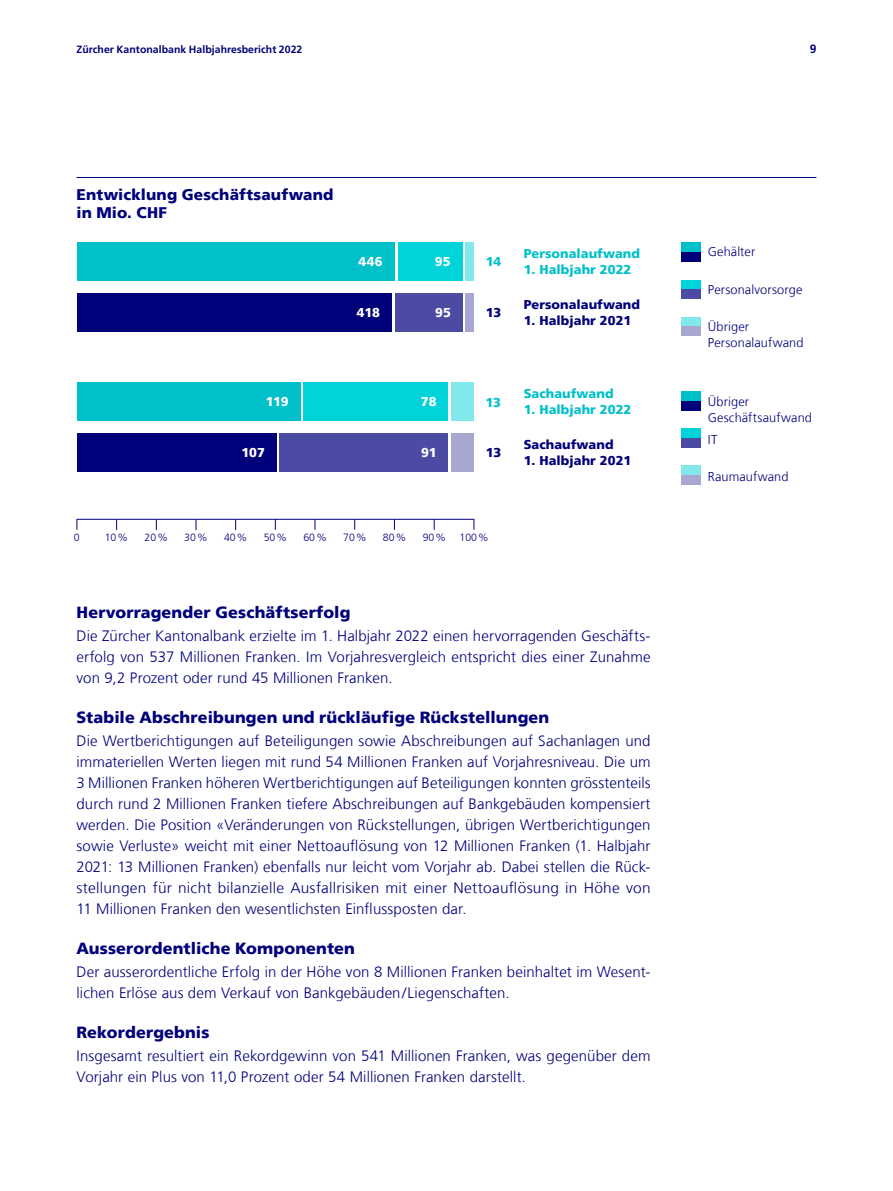
<style>
.page{position:relative;width:893px;height:1191px;background:#fff}
.page>*{position:absolute;margin:0;border:0;box-sizing:border-box;transform-origin:0 0}
.t1{font:900 16.2px "Frutigerfor ZKB";letter-spacing:.01em;color:#00007b}
.t2{font:900 15.3px/18.8px "Frutigerfor ZKB";letter-spacing:.01em;color:#00007b}
.t3{font:300 15px/21px "Frutiger For ZKB";letter-spacing:.01em;color:#00007b;text-align:justify}
.t4{font:300 12.75px/16.2px "Frutiger For ZKB";letter-spacing:.01em;color:#00007b}
.t5{font:900 12.75px "Frutigerfor ZKB";letter-spacing:.005em;color:#00c0ca}
.t6{font:900 12.75px "Frutigerfor ZKB";letter-spacing:.005em;color:#00007b}
.t7{font:900 12.75px "Frutigerfor ZKB";color:#fff}
.t8{font:700 12px "Frutiger For ZKB";color:#00007b}
.t9{font:700 10.5px "Frutiger For ZKB";letter-spacing:.005em;color:#00007b}
.t10{font:300 10.5px "Frutiger For ZKB";letter-spacing:-.005em;color:#00007b}
</style>
<div class="page">
<div style="left:77px;top:433px;width:199px;height:38px;background:#00007b"></div>
<div style="left:280px;top:433px;width:168px;height:38px;background:#4b4ba4"></div>
<div style="left:452px;top:433px;width:22px;height:38px;background:#a7a7d2"></div>
<div style="left:77px;top:293px;width:314px;height:38px;background:#00007b"></div>
<div style="left:395px;top:293px;width:67px;height:38px;background:#4b4ba4"></div>
<div style="left:466px;top:293px;width:8px;height:38px;background:#a7a7d2"></div>
<div style="left:77px;top:383px;width:223px;height:38px;background:#00c0ca"></div>
<div style="left:303px;top:383px;width:145px;height:38px;background:#00d3da"></div>
<div style="left:452px;top:383px;width:22px;height:38px;background:#81e9ec"></div>
<hr style="left:77px;top:519px;width:397px;height:1px;background:#00007b">
<div style="left:681px;top:391px;width:19px;height:10px;background:#00c0ca"></div>
<div style="left:681px;top:401px;width:19px;height:9px;background:#00007b"></div>
<div style="left:681px;top:243px;width:19px;height:9px;background:#00c0ca"></div>
<div style="left:681px;top:252px;width:19px;height:10px;background:#00007b"></div>
<div style="left:681px;top:280px;width:19px;height:9px;background:#00d3da"></div>
<div style="left:681px;top:289px;width:19px;height:10px;background:#4b4ba4"></div>
<div style="left:681px;top:317px;width:19px;height:9px;background:#81e9ec"></div>
<div style="left:681px;top:326px;width:19px;height:10px;background:#a7a7d2"></div>
<div style="left:681px;top:428px;width:19px;height:10px;background:#00d3da"></div>
<div style="left:681px;top:438px;width:19px;height:9px;background:#4b4ba4"></div>
<div style="left:681px;top:465px;width:19px;height:10px;background:#81e9ec"></div>
<div style="left:681px;top:475px;width:19px;height:10px;background:#a7a7d2"></div>
<div style="left:77px;top:243px;width:317px;height:38px;background:#00c0ca"></div>
<div style="left:398px;top:243px;width:64px;height:38px;background:#00d3da"></div>
<div style="left:466px;top:243px;width:8px;height:38px;background:#81e9ec"></div>
<hr style="left:77px;top:177px;width:739px;height:1px;background:#00007b">
<p class="t9" style="left:77px;top:43px;width:227px">Zürcher Kantonalbank Halbjahresbericht 2022</p>
<p class="t8" style="left:810px;top:41px;width:8px">9</p>
<p class="t2" style="left:77px;top:185px;width:258px">Entwicklung Geschäftsaufwand in Mio. CHF</p>
<p class="t7" style="left:358px;top:254px;width:26px">446</p>
<p class="t7" style="left:357px;top:304px;width:24px">418</p>
<p class="t7" style="left:435px;top:254px;width:17px">95</p>
<p class="t5" style="left:486px;top:254px;width:17px">14</p>
<p class="t7" style="left:435px;top:304px;width:17px">95</p>
<p class="t6" style="left:486px;top:304px;width:17px">13</p>
<p class="t5" style="left:524px;top:246px;width:118px">Personalaufwand</p>
<p class="t5" style="left:524px;top:262px;width:109px">1. Halbjahr 2022</p>
<p class="t6" style="left:524px;top:296px;width:118px">Personalaufwand</p>
<p class="t6" style="left:524px;top:312px;width:109px">1. Halbjahr 2021</p>
<p class="t7" style="left:266px;top:394px;width:24px">119</p>
<p class="t7" style="left:421px;top:394px;width:17px">78</p>
<p class="t5" style="left:486px;top:394px;width:17px">13</p>
<p class="t5" style="left:524px;top:386px;width:91px">Sachaufwand</p>
<p class="t5" style="left:524px;top:402px;width:109px">1. Halbjahr 2022</p>
<p class="t7" style="left:241px;top:444px;width:25px">107</p>
<p class="t7" style="left:421px;top:444px;width:17px">91</p>
<p class="t6" style="left:486px;top:444px;width:17px">13</p>
<p class="t6" style="left:524px;top:436px;width:91px">Sachaufwand</p>
<p class="t6" style="left:524px;top:453px;width:109px">1. Halbjahr 2021</p>
<p class="t10" style="left:74px;top:531px;width:7px">0</p>
<p class="t10" style="left:105px;top:531px;width:25px">10%</p>
<p class="t10" style="left:145px;top:531px;width:25px">20%</p>
<p class="t10" style="left:184px;top:531px;width:25px">30%</p>
<p class="t10" style="left:224px;top:531px;width:25px">40%</p>
<p class="t10" style="left:264px;top:531px;width:25px">50%</p>
<p class="t10" style="left:303px;top:531px;width:25px">60%</p>
<p class="t10" style="left:343px;top:531px;width:25px">70%</p>
<p class="t10" style="left:383px;top:531px;width:25px">80%</p>
<p class="t10" style="left:423px;top:531px;width:25px">90%</p>
<p class="t10" style="left:460px;top:531px;width:31px">100%</p>
<p class="t1" style="left:77px;top:603px;width:275px">Hervorragender Geschäftserfolg</p>
<p class="t3" style="left:77px;top:625px;width:576px">Die Zürcher Kantonalbank erzielte im 1. Halbjahr 2022 einen hervorragenden Geschäfts&shy;erfolg von 537 Millionen Franken. Im Vorjahresvergleich entspricht dies einer Zunahme von 9,2 Prozent oder rund 45 Millionen Franken.</p>
<p class="t1" style="left:77px;top:708px;width:474px">Stabile Abschreibungen und rückläufige Rückstellungen</p>
<p class="t3" style="left:77px;top:730px;width:576px">Die Wertberichtigungen auf Beteiligungen sowie Abschreibungen auf Sachanlagen und immateriellen Werten liegen mit rund 54 Millionen Franken auf Vorjahresniveau. Die um 3 Millionen Franken höheren Wertberichtigungen auf Beteiligungen konnten grösstenteils durch rund 2 Millionen Franken tiefere Abschreibungen auf Bankgebäuden kompensiert werden. Die Position «Veränderungen von Rückstellungen, übrigen Wertberichtigungen sowie Verluste» weicht mit einer Nettoauflösung von 12 Millionen Franken (1. Halbjahr 2021: 13 Millionen Franken) ebenfalls nur leicht vom Vorjahr ab. Dabei stellen die Rück&shy;stellungen für nicht bilanzielle Ausfallrisiken mit einer Nettoauflösung in Höhe von 11 Millionen Franken den wesentlichsten Einflussposten dar.</p>
<p class="t1" style="left:77px;top:939px;width:280px">Ausserordentliche Komponenten</p>
<p class="t3" style="left:77px;top:961px;width:576px">Der ausserordentliche Erfolg in der Höhe von 8 Millionen Franken beinhaltet im Wesent&shy;lichen Erlöse aus dem Verkauf von Bankgebäuden/Liegenschaften.</p>
<p class="t1" style="left:77px;top:1023px;width:134px">Rekordergebnis</p>
<p class="t3" style="left:77px;top:1045px;width:576px">Insgesamt resultiert ein Rekordgewinn von 541 Millionen Franken, was gegenüber dem<br>Vorjahr ein Plus von 11,0 Prozent oder 54 Millionen Franken darstellt.</p>
<p class="t4" style="left:708px;top:244px;width:49px">Gehälter</p>
<p class="t4" style="left:708px;top:281px;width:96px">Personalvorsorge</p>
<p class="t4" style="left:708px;top:319px;width:97px">Übriger<br>Personalaufwand</p>
<p class="t4" style="left:708px;top:394px;width:106px">Übriger<br>Geschäftsaufwand</p>
<p class="t4" style="left:708px;top:431px;width:11px">IT</p>
<p class="t4" style="left:708px;top:469px;width:82px">Raumaufwand</p>
</div>
